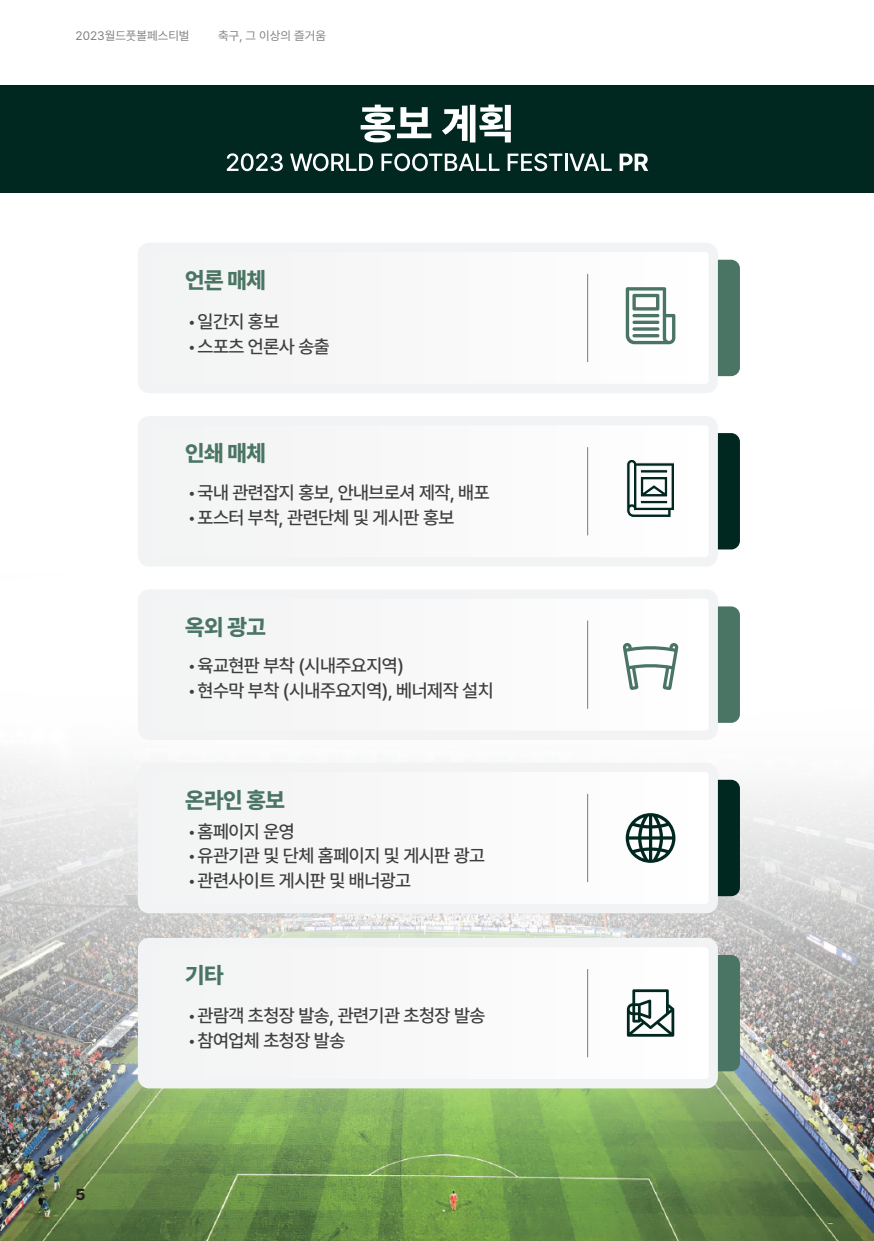
<style>
.page{position:relative;width:874px;height:1241px;background:#fff}
.page>*{position:absolute;margin:0;border:0;box-sizing:border-box;transform-origin:0 0}
.t1{font:800 22.57px "Pretendard";letter-spacing:-.025em;color:#4a7565}
.t2{font:500 18.38px "Pretendard";letter-spacing:-.025em;color:#3e3e3f}
.t3{font:800 15.75px "Pretendard";color:#231f20}
.t4{font:12.25px "Pretendard";color:#808285}
</style>
<div class="page">
<img style="left:0;top:594px;width:873px;height:646px">
<div style="left:0;top:85px;width:873px;height:108px;background:#002720"></div>
<svg style="left:360px;top:105px;width:71px;height:37px"></svg>
<svg style="left:442px;top:104px;width:68px;height:38px"></svg>
<svg style="left:227px;top:153px;width:56px;height:18px"></svg>
<svg style="left:290px;top:153px;width:83px;height:18px"></svg>
<svg style="left:381px;top:153px;width:118px;height:18px"></svg>
<svg style="left:507px;top:153px;width:55px;height:18px"></svg>
<hr style="left:564px;top:154px;width:3px;height:17px;background:#fff">
<svg style="left:569px;top:154px;width:42px;height:17px"></svg>
<svg style="left:619px;top:154px;width:29px;height:17px"></svg>
<div style="left:677px;top:779px;width:62px;height:117px;background:#002720;border-radius:9px"></div>
<div style="left:138px;top:762px;width:579px;height:151px;background:#f2f3f4;border-radius:11px"></div>
<div style="left:588px;top:772px;width:120px;height:131px;background:#fefefe"></div>
<hr style="left:587px;top:793px;width:1px;height:89px;background:#6e7c83">
<svg style="left:625px;top:813px;width:50px;height:49px"></svg>
<div style="left:677px;top:954px;width:62px;height:117px;background:#4a7565;border-radius:9px"></div>
<div style="left:138px;top:937px;width:579px;height:151px;background:#f2f3f4;border-radius:11px"></div>
<div style="left:587px;top:948px;width:121px;height:130px;background:#fefefe"></div>
<hr style="left:587px;top:968px;width:1px;height:89px;background:#6e7c83">
<svg style="left:626px;top:989px;width:48px;height:47px"></svg>
<div style="left:677px;top:260px;width:62px;height:116px;background:#4a7565;border-radius:9px"></div>
<div style="left:138px;top:243px;width:579px;height:150px;background:#f2f3f4;border-radius:11px"></div>
<div style="left:588px;top:252px;width:120px;height:131px;background:#fefefe"></div>
<hr style="left:587px;top:274px;width:1px;height:88px;background:#6e7c83">
<svg style="left:625px;top:287px;width:50px;height:57px"></svg>
<div style="left:677px;top:433px;width:62px;height:116px;background:#002720;border-radius:9px"></div>
<div style="left:138px;top:416px;width:579px;height:150px;background:#f2f3f4;border-radius:11px"></div>
<div style="left:587px;top:426px;width:121px;height:131px;background:#fdfdfd"></div>
<hr style="left:587px;top:447px;width:1px;height:88px;background:#6e7c83">
<svg style="left:626px;top:459px;width:48px;height:58px"></svg>
<svg style="left:639px;top:469px;width:28px;height:4px"></svg>
<svg style="left:639px;top:500px;width:28px;height:4px"></svg>
<div style="left:677px;top:606px;width:62px;height:116px;background:#4a7565;border-radius:9px"></div>
<div style="left:138px;top:589px;width:579px;height:150px;background:#f2f3f4;border-radius:11px"></div>
<div style="left:587px;top:599px;width:121px;height:131px;background:#fefefe"></div>
<hr style="left:587px;top:620px;width:1px;height:88px;background:#6e7c83">
<svg style="left:622px;top:642px;width:56px;height:48px"></svg>
<p class="t4" style="left:75px;top:27px;width:115px">2023월드풋볼페스티벌</p>
<p class="t4" style="left:218px;top:27px;width:109px">축구, 그 이상의 즐거움</p>
<p class="t1" style="left:185px;top:263px;width:82px">언론 매체</p>
<p class="t2" style="left:187px;top:308px;width:93px">•일간지 홍보</p>
<p class="t2" style="left:187px;top:333px;width:144px">•스포츠 언론사 송출</p>
<p class="t1" style="left:185px;top:436px;width:82px">인쇄 매체</p>
<p class="t2" style="left:187px;top:479px;width:303px">•국내 관련잡지 홍보, 안내브로셔 제작, 배포</p>
<p class="t2" style="left:187px;top:504px;width:268px">•포스터 부착, 관련단체 및 게시판 홍보</p>
<p class="t1" style="left:185px;top:610px;width:82px">옥외 광고</p>
<p class="t2" style="left:187px;top:652px;width:218px">•육교현판 부착 (시내주요지역)</p>
<p class="t2" style="left:187px;top:677px;width:307px">•현수막 부착 (시내주요지역), 베너제작 설치</p>
<p class="t1" style="left:185px;top:783px;width:101px">온라인 홍보</p>
<p class="t2" style="left:187px;top:817px;width:109px">•홈페이지 운영</p>
<p class="t2" style="left:187px;top:842px;width:299px">•유관기관 및 단체 홈페이지 및 게시판 광고</p>
<p class="t2" style="left:187px;top:866px;width:225px">•관련사이트 게시판 및 배너광고</p>
<p class="t1" style="left:185px;top:958px;width:40px">기타</p>
<p class="t3" style="left:75px;top:1182px;width:12px">5</p>
<p class="t2" style="left:187px;top:1002px;width:299px">•관람객 초청장 발송, 관련기관 초청장 발송</p>
<p class="t2" style="left:187px;top:1027px;width:159px">•참여업체 초청장 발송</p>
</div>
